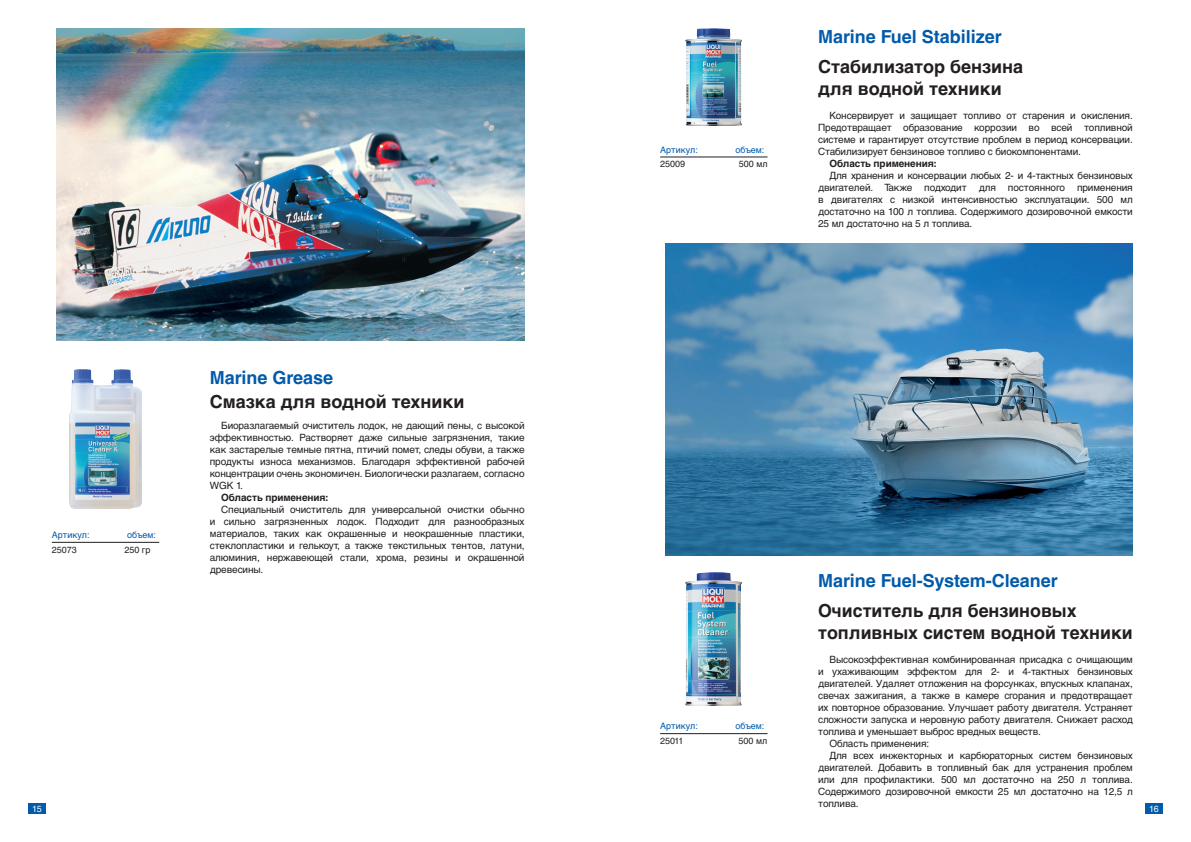
<style>
.page{position:relative;width:1191px;height:842px;background:#fff}
.page>*{position:absolute;margin:0;border:0;box-sizing:border-box;transform-origin:0 0}
.t1{font:700 18px/21.6px "Helvetica C";color:#231f20}
.t2{font:700 18px "Helvetica C";color:#015aaa}
.t3{font:10px/12px "Helvetica C";letter-spacing:-.01em;color:#231f20;text-align:justify}
.t4{font:700 10px "Helvetica C";letter-spacing:-.01em;color:#231f20}
.t5{font:9px "Helvetica C";color:#015aaa}
.t6{font:9px "Helvetica C";color:#231f20}
.t7{font:9px "Helvetica C";color:#fff}
</style>
<div class="page">
<div style="left:28px;top:803px;width:17px;height:11px;background:#015aaa"></div>
<div style="left:1145px;top:803px;width:17px;height:11px;background:#015aaa"></div>
<img style="left:57px;top:28px;width:467px;height:312px">
<img style="left:665px;top:244px;width:467px;height:311px">
<hr style="left:660px;top:156px;width:107px;height:1px;background:#231f20">
<hr style="left:660px;top:733px;width:107px;height:1px;background:#231f20">
<img style="left:686px;top:28px;width:56px;height:98px">
<img style="left:686px;top:572px;width:56px;height:134px">
<hr style="left:52px;top:542px;width:107px;height:1px;background:#231f20">
<img style="left:70px;top:369px;width:71px;height:139px">
<p class="t2" style="left:818px;top:26px;width:185px">Marine Fuel Stabilizer</p>
<p class="t5" style="left:52px;top:530px;width:39px">Артикул:</p>
<p class="t5" style="left:127px;top:530px;width:31px">объем:</p>
<p class="t6" style="left:52px;top:545px;width:27px">25073</p>
<p class="t6" style="left:124px;top:545px;width:28px">250 гр</p>
<p class="t2" style="left:210px;top:367px;width:125px">Marine Grease</p>
<p class="t1" style="left:210px;top:390px;width:256px">Смазка для водной техники</p>
<p class="t3" style="left:210px;top:419px;width:316px;text-indent:11px">Биоразлагаемый очиститель лодок, не дающий пены, с высокой эффективностью. Растворяет даже сильные загрязнения, такие как застарелые темные пятна, птичий помет, следы обуви, а также продукты износа механизмов. Благодаря эффективной рабочей концентрации очень экономичен. Биологически разлагаем, согласно WGK 1.</p>
<p class="t4" style="left:221px;top:492px;width:109px">Область применения:</p>
<p class="t3" style="left:210px;top:503px;width:316px;text-indent:11px">Специальный очиститель для универсальной очистки обычно и сильно загрязненных лодок. Подходит для разнообразных материалов, таких как окрашенные и неокрашенные пластики, стеклопластики и гелькоут, а также текстильных тентов, латуни, алюминия, нержавеющей стали, хрома, резины и окрашенной древесины.</p>
<p class="t5" style="left:660px;top:145px;width:39px">Артикул:</p>
<p class="t5" style="left:735px;top:145px;width:31px">объем:</p>
<p class="t6" style="left:660px;top:159px;width:27px">25009</p>
<p class="t6" style="left:739px;top:159px;width:30px">500 мл</p>
<p class="t1" style="left:818px;top:56px;width:207px">Стабилизатор бензина для водной техники</p>
<p class="t3" style="left:818px;top:110px;width:316px;text-align:left;text-indent:11px">Консервирует и защищает топливо от старения и окисления.<br>Предотвращает образование коррозии во всей топливной системе и гарантирует отсутствие проблем в период консервации.<br>Стабилизирует бензиновое топливо с биокомпонентами.</p>
<p class="t4" style="left:829px;top:158px;width:109px">Область применения:</p>
<p class="t3" style="left:818px;top:170px;width:316px;text-indent:11px">Для хранения и консервации любых 2- и 4-тактных бензиновых двигателей.</p>
<p class="t3" style="left:818px;top:182px;width:316px;text-indent:66px">Также подходит для постоянного применения в двигателях с низкой интенсивностью эксплуатации. 500 мл достаточно на 100 л топлива. Содержимого дозировочной емкости 25 мл достаточно на 5 л топлива.</p>
<p class="t2" style="left:818px;top:570px;width:241px">Marine Fuel-System-Cleaner</p>
<p class="t1" style="left:818px;top:600px;width:316px">Очиститель для бензиновых топливных систем водной техники</p>
<p class="t3" style="left:818px;top:653px;width:316px;text-indent:11px">Высокоэффективная комбинированная присадка с очищающим и ухаживающим эффектом для 2- и 4-тактных бензиновых двигателей. Удаляет отложения на форсунках, впускных клапанах, свечах зажигания, а также в камере сгорания и предотвращает их повторное образование. Улучшает работу двигателя. Устраняет сложности запуска и неровную работу двигателя. Снижает расход топлива и уменьшает выброс вредных веществ.</p>
<p class="t3" style="left:829px;top:737px;width:101px">Область применения:</p>
<p class="t3" style="left:818px;top:749px;width:316px;text-align:left;text-indent:11px">Для всех инжекторных и карбюраторных систем бензиновых двигателей. Добавить в топливный бак для устранения проблем или для профилактики. 500 мл достаточно на 250 л топлива.<br>Содержимого дозировочной емкости 25 мл достаточно на 12,5 л топлива.</p>
<p class="t5" style="left:660px;top:721px;width:39px">Артикул:</p>
<p class="t5" style="left:735px;top:721px;width:31px">объем:</p>
<p class="t6" style="left:660px;top:736px;width:25px">25011</p>
<p class="t6" style="left:738px;top:736px;width:30px">500 мл</p>
<p class="t7" style="left:32px;top:803px;width:11px">15</p>
<p class="t7" style="left:1149px;top:803px;width:11px">16</p>
</div>
